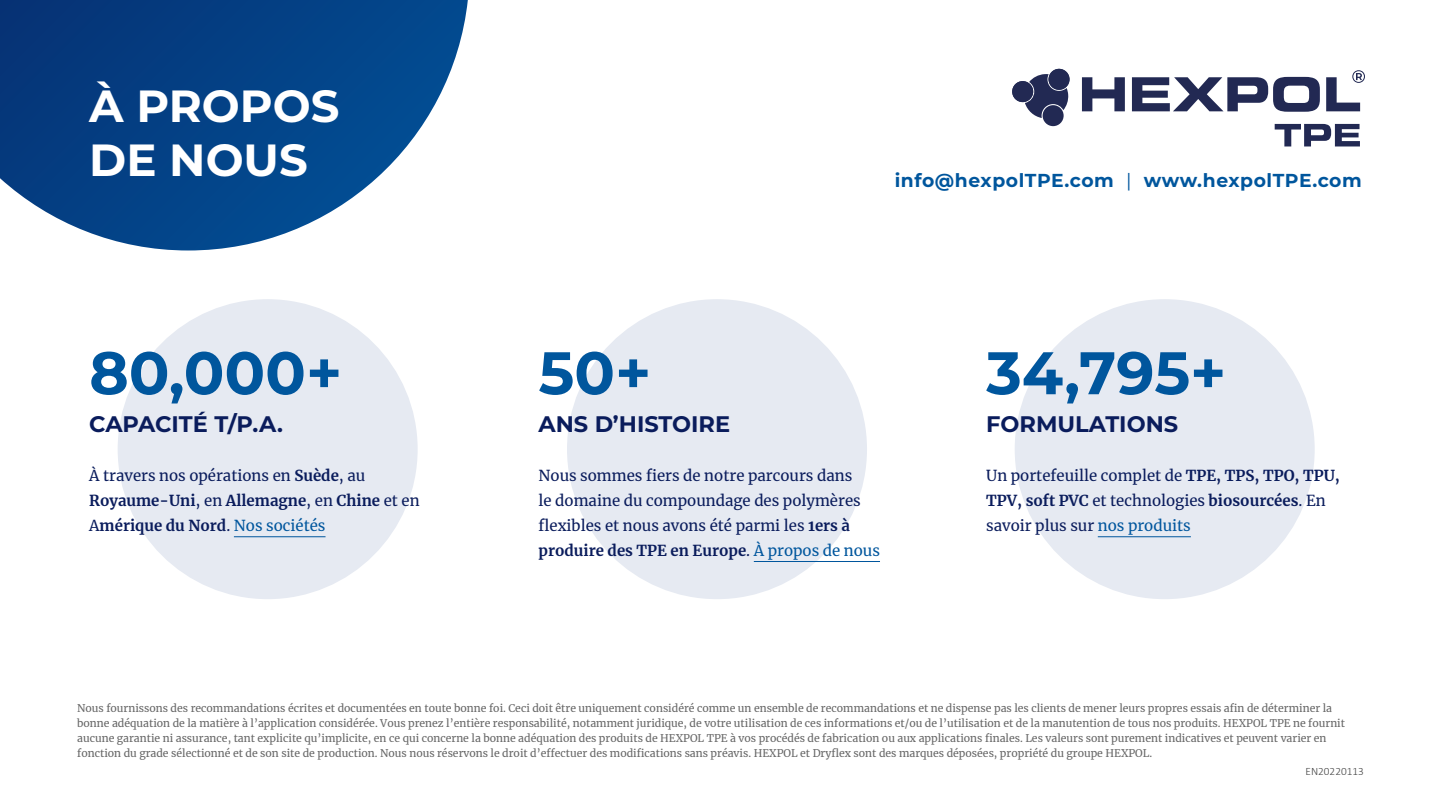
<style>
.page{position:relative;width:1440px;height:810px;background:#fff}
.page>*{position:absolute;margin:0;border:0;box-sizing:border-box;transform-origin:0 0}
.t1{font:700 60px "Montserrat";color:#00569d}
.t2{font:700 45px/54px "Montserrat";color:#fff}
.t3{font:700 22.5px "Montserrat";color:#0a1c5c}
.t4{font:700 18.75px "Montserrat";letter-spacing:.03em;color:#00569d}
.t5{font:15px/24.8px "Merriweather";color:#0a1c5c}
.t6{font:700 15px/24.8px "Merriweather";color:#0a1c5c}
.t7{font:300 11.25px "Calibri";color:#444}
.t8{font:10.5px/15px "Merriweather";color:#666}
.s1{font-weight:400}
.s2{font-weight:400;color:#00569d}
.s3{font-weight:700}
.s4{color:#00569d}
</style>
<div class="page">
<svg style="left:1082px;top:77px;width:43px;height:34px"></svg>
<svg style="left:1132px;top:77px;width:188px;height:35px"></svg>
<svg style="left:1326px;top:70px;width:39px;height:41px"></svg>
<div style="left:1012px;top:81px;width:21px;height:21px;background:#222953;border-radius:50%"></div>
<div style="left:1043px;top:105px;width:21px;height:21px;background:#222953;border-radius:50%"></div>
<svg style="left:1025px;top:74px;width:44px;height:44px"></svg>
<div style="left:1049px;top:69px;width:21px;height:21px;background:#222953;border-radius:50%"></div>
<svg style="left:1275px;top:124px;width:85px;height:22px"></svg>
<div style="left:118px;top:299px;width:300px;height:300px;background:#e6eaf2;border-radius:50%"></div>
<svg style="left:0;top:0;width:468px;height:250px"></svg>
<hr style="left:234px;top:536px;width:92px;height:1px;background:#00569d">
<div style="left:567px;top:299px;width:300px;height:300px;background:#e6eaf2;border-radius:50%"></div>
<hr style="left:754px;top:561px;width:126px;height:1px;background:#00569d">
<div style="left:1015px;top:299px;width:300px;height:300px;background:#e6eaf2;border-radius:50%"></div>
<hr style="left:1098px;top:536px;width:93px;height:1px;background:#00569d">
<h2 class="t2" style="left:89px;top:77px;width:252px">À PROPOS<br>DE NOUS</h2>
<h1 class="t1" style="left:89px;top:330px;width:254px">80,000+</h1>
<h3 class="t3" style="left:89px;top:408px;width:195px">CAPACITÉ T/P.A.</h3>
<h3 class="t6" style="left:89px;top:463px;width:332px"><span class="s1">À travers nos opérations en</span> Suède<span class="s1">, au<br></span>Royaume-Uni<span class="s1">, en</span> Allemagne<span class="s1">, en</span> Chine <span class="s1">et en<br>A</span>mérique du Nord<span class="s1">.</span> <span class="s2">Nos sociétés</span></h3>
<h3 class="t4" style="left:895px;top:167px;width:469px">info@hexpolTPE.com <span class="s1">|</span> www.hexpolTPE.com</h3>
<h1 class="t1" style="left:539px;top:330px;width:114px">50+</h1>
<h3 class="t3" style="left:539px;top:408px;width:193px">ANS D’HISTOIRE</h3>
<h3 class="t5" style="left:539px;top:463px;width:343px">Nous sommes fiers de notre parcours dans<br>le domaine du compoundage des polymères flexibles et nous avons été parmi les <span class="s3">1ers à produire des TPE en Europe</span>. <span class="s4">À propos de nous</span></h3>
<h1 class="t1" style="left:986px;top:330px;width:241px">34,795+</h1>
<h3 class="t3" style="left:986px;top:408px;width:193px">FORMULATIONS</h3>
<h3 class="t5" style="left:986px;top:463px;width:355px">Un portefeuille complet de <span class="s3">TPE, TPS, TPO, TPU,<br>TPV, soft PVC</span> et technologies <span class="s3">biosourcées</span>. En savoir plus sur <span class="s4">nos produits</span></h3>
<p class="t8" style="left:77px;top:700px;width:1269px">Nous fournissons des recommandations écrites et documentées en toute bonne foi. Ceci doit être uniquement considéré comme un ensemble de recommandations et ne dispense pas les clients de mener leurs propres essais afin de déterminer la bonne adéquation de la matière à l’application considérée. Vous prenez l’entière responsabilité, notamment juridique, de votre utilisation de ces informations et/ou de l’utilisation et de la manutention de tous nos produits. HEXPOL TPE ne fournit aucune garantie ni assurance, tant explicite qu’implicite, en ce qui concerne la bonne adéquation des produits de HEXPOL TPE à vos procédés de fabrication ou aux applications finales. Les valeurs sont purement indicatives et peuvent varier en fonction du grade sélectionné et de son site de production. Nous nous réservons le droit d’effectuer des modifications sans préavis. HEXPOL et Dryflex sont des marques déposées, propriété du groupe HEXPOL.</p>
<p class="t7" style="left:1306px;top:764px;width:60px">EN20220113</p>
</div>
